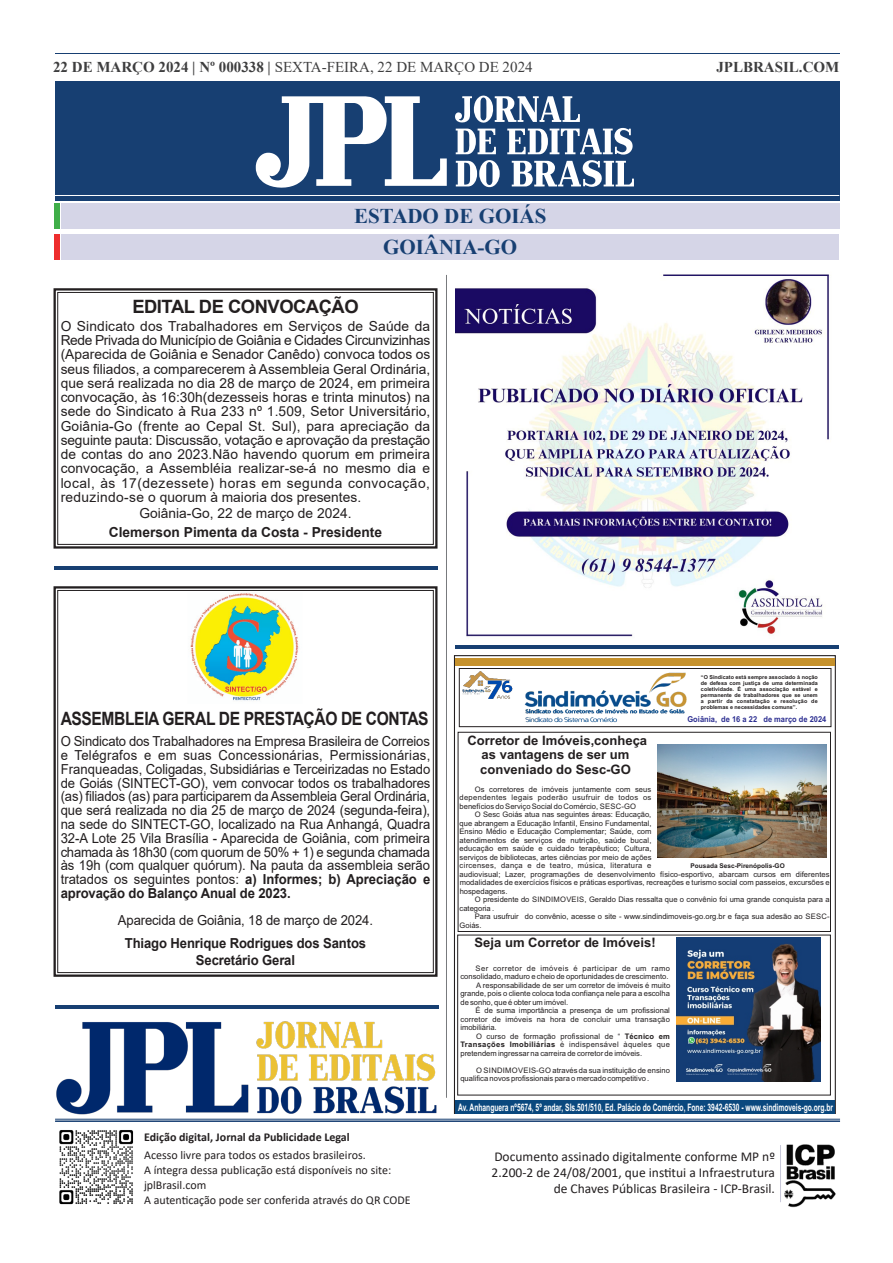
<style>
.page{position:relative;width:893px;height:1263px;background:#fff}
.page>*{position:absolute;margin:0;border:0;box-sizing:border-box;transform-origin:0 0}
.t1{font:700 21px "Times New Roman";color:#173f72}
.t2{font:700 18.3px "Arial";letter-spacing:-.025em;color:#231f20;scale:.85 1}
.t3{font:700 18.3px "Arial";letter-spacing:-.025em;color:#231f20}
.t4{font:15px "Times New Roman";color:#3e3e3f}
.t5{font:700 15px "Times New Roman";color:#3e3e3f}
.t6{font:13.8px/14.2px "Arial";color:#231f20;text-align:justify}
.t7{font:13.8px/13.8px "Arial";color:#231f20;text-align:justify;scale:.95 1}
.t8{font:700 13.8px/16px "Arial";letter-spacing:-.01em;color:#231f20;text-align:center;scale:.95 1}
.t9{font:700 13.8px "Arial";letter-spacing:-.01em;color:#231f20}
.t10{font:13.5px/16.2px "Calibri";color:#231f20;text-align:right}
.t11{font:700 13.05px/14.5px "Arial";color:#231f20;text-align:center}
.t12{font:12px/15px "Calibri";color:#231f20}
.t13{font:700 12px "Calibri";color:#231f20}
.t14{font:700 10.35px "Arial";color:#fff;scale:.65 1}
.t15{font:700 8.1px "Arial";color:#2e3092;scale:.92 1}
.t16{font:7.65px/8.6px "Arial";color:#231f20}
.t17{font:7.65px "Arial";letter-spacing:.04em;color:#231f20}
.t18{font:7.65px "Arial";letter-spacing:.02em;color:#231f20}
.t19{font:7.65px "Arial";letter-spacing:.05em;color:#231f20}
.t20{font:700 6.45px "Arial";color:#231f20}
.t21{font:700 5.4px/6px "Arial";color:#231f20;text-align:justify}
.s1{font-weight:700}
</style>
<div class="page">
<div style="left:55px;top:81px;width:784px;height:120px;background:#173f72"></div>
<svg style="left:256px;top:96px;width:191px;height:92px"></svg>
<svg style="left:455px;top:95px;width:179px;height:92px"></svg>
<img style="left:780px;top:1144px;width:56px;height:64px">
<hr style="left:780px;top:1145px;width:1px;height:57px;background:#c7c7d9">
<hr style="left:55px;top:54px;width:785px;height:1px;background:#173f72">
<img style="left:59px;top:1140px;width:75px;height:65px">
<hr style="left:54px;top:195px;width:785px;height:1px;background:#fff">
<hr style="left:55px;top:1119px;width:785px;height:1px;background:#173f72">
<hr style="left:55px;top:1120px;width:785px;height:2px;background:#173f72">
<div style="left:54px;top:203px;width:6px;height:25px;background:#40ae49"></div>
<div style="left:61px;top:234px;width:778px;height:25px;background:#d5d5e7"></div>
<div style="left:54px;top:234px;width:6px;height:25px;background:#ee2d2d"></div>
<div style="left:61px;top:203px;width:778px;height:25px;background:#d5d5e7"></div>
<hr style="left:446px;top:275px;width:1px;height:823px;background:#787a7d">
<hr style="left:455px;top:645px;width:384px;height:4px;background:#173f72">
<img style="left:455px;top:274px;width:374px;height:363px">
<svg style="left:454px;top:655px;width:381px;height:445px"></svg>
<div style="left:455px;top:658px;width:380px;height:7px;background:#c6912b"></div>
<div style="left:455px;top:1100px;width:380px;height:13px;background:#0a487e"></div>
<div style="left:459px;top:668px;width:372px;height:59px;border:1px solid #231f20"></div>
<img style="left:515px;top:655px;width:181px;height:143px">
<img style="left:461px;top:660px;width:55px;height:55px">
<img style="left:658px;top:745px;width:169px;height:113px">
<img style="left:676px;top:937px;width:145px;height:145px">
<div style="left:458px;top:732px;width:373px;height:200px;border:1px solid #231f20"></div>
<hr style="left:54px;top:567px;width:384px;height:3px;background:#173f72">
<div style="left:54px;top:586px;width:383px;height:391px;border:2px solid #231f20"></div>
<div style="left:57px;top:590px;width:377px;height:383px;border:1px solid #231f20"></div>
<img style="left:190px;top:593px;width:109px;height:108px">
<div style="left:54px;top:288px;width:383px;height:261px;border:2px solid #231f20"></div>
<div style="left:57px;top:292px;width:377px;height:253px;border:1px solid #231f20"></div>
<img style="left:55px;top:998px;width:431px;height:142px">
<h3 class="t4" style="left:53px;top:57px;width:481px"><span class="s1">22 DE MARÇO 2024 | Nº 000338 |</span> SEXTA-FEIRA, 22 DE MARÇO DE 2024</h3>
<h3 class="t5" style="left:716px;top:57px;width:124px">JPLBRASIL.COM</h3>
<h1 class="t1" style="left:354px;top:201px;width:194px">ESTADO DE GOIÁS</h1>
<h1 class="t1" style="left:383px;top:231px;width:136px">GOIÂNIA-GO</h1>
<h2 class="t3" style="left:132px;top:294px;width:228px">EDITAL DE CONVOCAÇÃO</h2>
<p class="t6" style="left:61px;top:319px;width:371px">O Sindicato dos Trabalhadores em Serviços de Saúde da Rede Privada do Município de Goiânia e Cidades Circunvizinhas (Aparecida de Goiânia e Senador Canêdo) convoca todos os seus filiados, a comparecerem à Assembleia Geral Ordinária, que será realizada no dia 28 de março de 2024, em primeira convocação, às 16:30h(dezesseis horas e trinta minutos) na sede do Sindicato à Rua 233 nº 1.509, Setor Universitário, Goiânia-Go (frente ao Cepal St. Sul), para apreciação da seguinte pauta: Discussão, votação e aprovação da prestação de contas do ano 2023.Não havendo quorum em primeira convocação, a Assembléia realizar-se-á no mesmo dia e local, às 17(dezessete) horas em segunda convocação, reduzindo-se o quorum à maioria dos presentes.</p>
<h3 class="t6" style="left:139px;top:506px;width:214px">Goiânia-Go, 22 de março de 2024.</h3>
<h3 class="t9" style="left:109px;top:523px;width:275px">Clemerson Pimenta da Costa - Presidente</h3>
<h2 class="t2" style="left:61px;top:706px;width:434px">ASSEMBLEIA GERAL DE PRESTAÇÃO DE CONTAS</h2>
<p class="t7" style="left:61px;top:734px;width:391px">O Sindicato dos Trabalhadores na Empresa Brasileira de Correios e Telégrafos e em suas Concessionárias, Permissionárias, Franqueadas, Coligadas, Subsidiárias e Terceirizadas no Estado de Goiás (SINTECT-GO), vem convocar todos os trabalhadores (as) filiados (as) para participarem da Assembleia Geral Ordinária, que será realizada no dia 25 de março de 2024 (segunda-feira), na sede do SINTECT-GO, localizado na Rua Anhangá, Quadra 32-A Lote 25 Vila Brasília - Aparecida de Goiânia, com primeira chamada às 18h30 (com quorum de 50% + 1) e segunda chamada às 19h (com qualquer quórum). Na pauta da assembleia serão tratados os seguintes pontos: <span class="s1">a) Informes; b) Apreciação e aprovação do Balanço Anual de 2023.</span></p>
<h3 class="t7" style="left:118px;top:914px;width:270px">Aparecida de Goiânia, 18 de março de 2024.</h3>
<h3 class="t8" style="left:125px;top:936px;width:255px">Thiago Henrique Rodrigues dos Santos<br>Secretário Geral</h3>
<h3 class="t13" style="left:144px;top:1128px;width:207px">Edição digital, Jornal da Publicidade Legal</h3>
<h3 class="t12" style="left:144px;top:1147px;width:268px">Acesso livre para todos os estados brasileiros.<br>A íntegra dessa publicação está disponíveis no site: jplBrasil.com<br>A autenticação pode ser conferida através do QR CODE</h3>
<p class="t21" style="left:701px;top:674px;width:118px">“O Sindicato está sempre associado à noção de defesa com justiça de uma determinada coletividade. É uma associação estável e permanente de trabalhadores que se unem a partir da constatação e resolução de problemas e necessidades comuns’’.</p>
<p class="t15" style="left:687px;top:714px;width:153px">Goiânia, de 16 a 22 de março de 2024</p>
<h3 class="t11" style="left:467px;top:733px;width:181px">Corretor de Imóveis,conheça as vantagens de ser um conveniado do Sesc-GO</h3>
<p class="t16" style="left:460px;top:785px;width:193px;text-align:justify;text-indent:15px">Os corretores de imóveis juntamente com seus dependentes legais poderão usufruir de todos os benefícios do Serviço Social do Comércio, SESC-GO</p>
<p class="t16" style="left:460px;top:810px;width:372px;text-indent:15px">O Sesc Goiás atua nas seguintes áreas: Educação,<br>que abrangem a Educação Infantil, Ensino Fundamental,<br>Ensino Médio e Educação Complementar; Saúde, com<br>atendimentos de serviços de nutrição, saúde bucal,<br>educação em saúde e cuidado terapêutico; Cultura,<br>serviços de bibliotecas, artes ciências por meio de ações<br>circenses, dança e de teatro, música, literatura e<br>audiovisual; Lazer, programações de desenvolvimento físico-esportivo, abarcam cursos em diferentes modalidades de exercícios físicos e práticas esportivas, recreações e turismo social com passeios, excursões e hospedagens.</p>
<p class="t16" style="left:460px;top:895px;width:371px;text-indent:15px">O presidente do SINDIMOVEIS, Geraldo Dias ressalta que o convênio foi uma grande conquista para a categoria .</p>
<p class="t16" style="left:460px;top:912px;width:371px;text-indent:15px">Para usufruir do convênio, acesse o site - www.sindindimoveis-go.org.br e faça sua adesão ao SESC-<br>Goiás.</p>
<p class="t20" style="left:690px;top:861px;width:96px">Pousada Sesc-Pirenópolis-GO</p>
<h3 class="t11" style="left:475px;top:935px;width:183px">Seja um Corretor de Imóveis!</h3>
<p class="t19" style="left:476px;top:963px;width:196px">Ser corretor de imóveis é participar de um ramo</p>
<p class="t16" style="left:460px;top:972px;width:210px">consolidado, maduro e cheio de oportunidades de crescimento.</p>
<p class="t16" style="left:476px;top:981px;width:196px">A responsabilidade de ser um corretor de imóveis é muito</p>
<p class="t16" style="left:460px;top:989px;width:211px">grande, pois o cliente coloca toda confiança nele para a escolha</p>
<p class="t16" style="left:460px;top:998px;width:109px">de sonho, que é obter um imóvel.</p>
<p class="t16" style="left:476px;top:1006px;width:196px">É de suma importância a presença de um profissional</p>
<p class="t18" style="left:460px;top:1014px;width:211px">corretor de imóveis na hora de concluir uma transação</p>
<p class="t16" style="left:460px;top:1023px;width:38px">imobiliária.</p>
<p class="t16" style="left:476px;top:1032px;width:195px">O curso de formação profissional de “ <span class="s1">Técnico em</span></p>
<p class="t17" style="left:460px;top:1039px;width:211px"><span class="s1">Transações Imobiliárias</span> é indispensável àqueles que</p>
<p class="t16" style="left:460px;top:1049px;width:183px">pretendem ingressar na carreira de corretor de imóveis.</p>
<p class="t16" style="left:460px;top:1066px;width:211px;text-indent:16px">O SINDIMOVEIS-GO através da sua instituição de ensino qualifica novos profissionais para o mercado competitivo .</p>
<h3 class="t14" style="left:458px;top:1100px;width:578px">Av. Anhanguera nº5674, 5º andar, Sls.501/510, Ed. Palácio do Comércio, Fone: 3942-6530 - www.sindimoveis-go.org.br</h3>
<h3 class="t10" style="left:492px;top:1148px;width:285px">Documento assinado digitalmente conforme MP nº<br>2.200-2 de 24/08/2001, que institui a Infraestrutura de Chaves Públicas Brasileira - ICP-Brasil.</h3>
</div>
